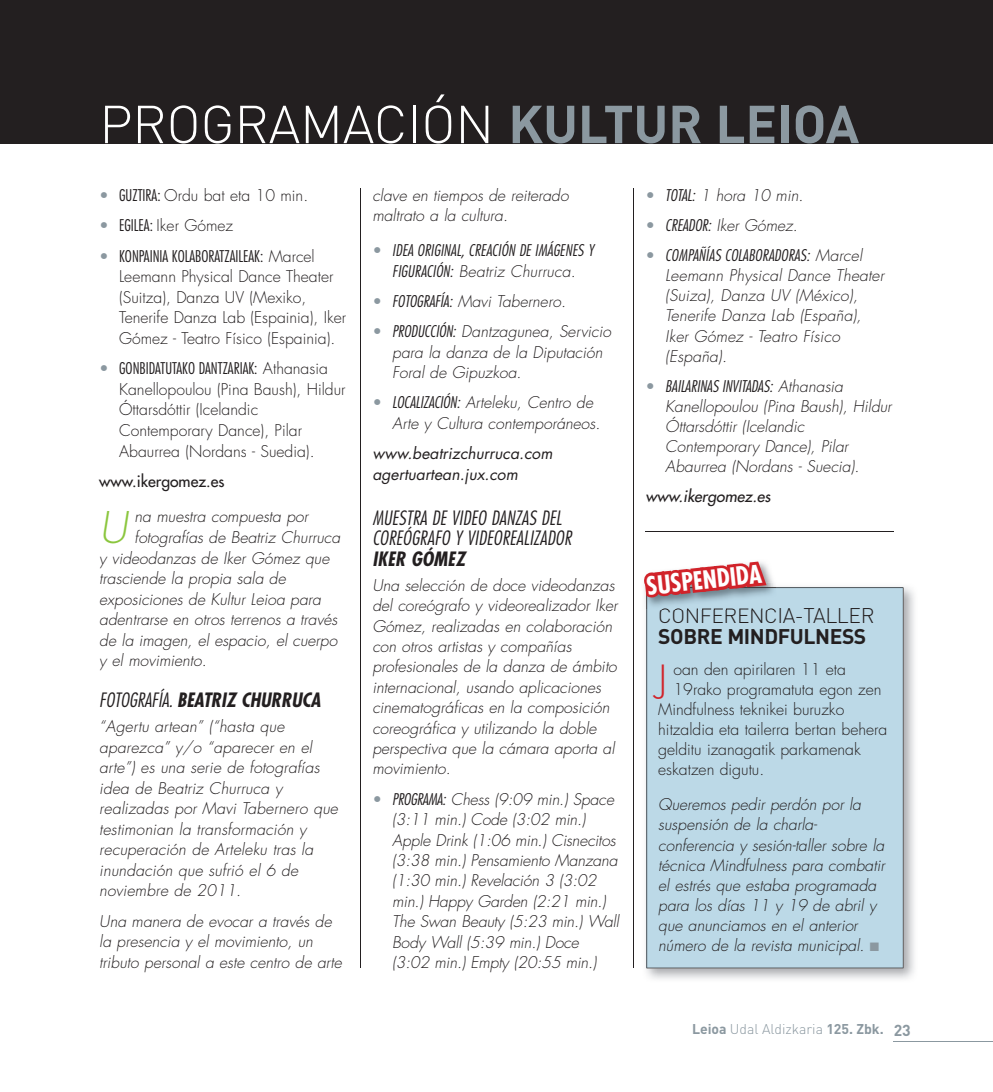
<style>
.page{position:relative;width:993px;height:1092px;background:#fff}
.page>*{position:absolute;margin:0;border:0;box-sizing:border-box;transform-origin:0 0}
.t1{font:300 52.5px "DIN";letter-spacing:-.005em;color:#fff}
.t2{font:italic 300 42.52px "Futura";color:#8bc63e}
.t3{font:300 37.8px "Futura";color:#d1232a;scale:1.12 1}
.t4{font:700 condensed 24.5px "Futura";color:#fff}
.t5{font:300 21px "DIN";letter-spacing:-.02em;color:#231f20}
.t6{font:700 21px "DIN";letter-spacing:-.02em;color:#231f20}
.t7{font:italic 300 condensed 19.25px/20.3px "Futura";letter-spacing:.01em;color:#231f20}
.t8{font:italic 700 condensed 19.25px "Futura";color:#231f20}
.t9{font:italic 300 15.75px/20.3px "Futura";color:#231f20}
.t10{font:300 15.75px/20.5px "Futura";color:#231f20}
.t11{font:italic 300 condensed 15.75px/20.3px "Futura";letter-spacing:.01em;color:#231f20;text-align:center}
.t12{font:italic 15.75px/20.3px "Futura";color:#231f20}
.t13{font:15.75px "Futura";color:#231f20}
.t14{font:italic 15.75px "Futura";color:#231f20}
.t15{font:300 14px "DIN";color:#8b98a0}
.s1{font-weight:700;color:#8b98a0}
.s2{color:#8b98a0}
.s3{font-stretch:condensed}
.s4{font-weight:300}
.s5{font-style:normal;font-stretch:normal;color:#8b98a0}
.s6{font-stretch:normal}
.s7{font-style:normal;color:#8b98a0}
.s8{font-weight:700}
.s9{font-weight:700;font-size:15.75px}
</style>
<div class="page">
<hr style="left:893px;top:1040px;width:99px;height:1px;background:#8b98a0">
<div style="left:0;top:0;width:992px;height:144px;background:#231f20"></div>
<hr style="left:632px;top:189px;width:1px;height:778px;background:#231f20">
<img style="left:645px;top:585px;width:269px;height:394px">
<div style="left:646px;top:587px;width:257px;height:381px;background:#bcd9e7"></div>
<hr style="left:360px;top:189px;width:1px;height:778px;background:#231f20">
<img style="left:646px;top:587px;width:129px;height:22px">
<img style="left:659px;top:608px;width:116px;height:1px">
<svg style="left:644px;top:561px;width:126px;height:43px;background:#c7757c"></svg>
<img style="left:645px;top:531px;width:248px;height:1px">
<h1 class="t1" style="left:99px;top:92px;width:761px">PROGRAMACIÓN <span class="s1">KULTUR LEIOA</span></h1>
<p class="t10" style="left:99px;top:185px;width:210px"><span class="s2">•</span> <span class="s3">GUZTIRA:</span> Ordu bat eta 10 min.</p>
<p class="t10" style="left:99px;top:216px;width:135px"><span class="s2">•</span> <span class="s3">EGILEA:</span> Iker Gómez</p>
<p class="t10" style="left:119px;top:246px;width:228px;text-indent:-20px"><span class="s2">•</span> <span class="s3">KONPAINIA KOLABORATZAILEAK:</span> Marcel Leemann Physical Dance Theater (Suitza), Danza UV (Mexiko, Tenerife Danza Lab (Espainia), Iker Gómez - Teatro Físico (Espainia).</p>
<p class="t10" style="left:119px;top:359px;width:228px;text-indent:-20px"><span class="s2">•</span> <span class="s3">GONBIDATUTAKO DANTZARIAK:</span> Athanasia<br>Kanellopoulou (Pina Baush), Hildur<br>Óttarsdóttir (Icelandic<br>Contemporary Dance), Pilar<br>Abaurrea (Nordans - Suedia).</p>
<p class="t13" style="left:99px;top:471px;width:127px">www.ikergomez.es</p>
<h2 class="t2" style="left:99px;top:501px;width:30px">U</h2>
<p class="t9" style="left:134px;top:507px;width:175px">na muestra compuesta por</p>
<p class="t9" style="left:134px;top:527px;width:207px">fotografías de Beatriz Churruca</p>
<p class="t9" style="left:99px;top:548px;width:231px">y videodanzas de Iker Gómez que</p>
<p class="t9" style="left:99px;top:568px;width:188px">trasciende la propia sala de</p>
<p class="t9" style="left:99px;top:589px;width:223px">exposiciones de Kultur Leioa para</p>
<p class="t9" style="left:99px;top:609px;width:240px">adentrarse en otros terrenos a través</p>
<p class="t9" style="left:99px;top:630px;width:239px">de la imagen, el espacio, el cuerpo</p>
<p class="t9" style="left:99px;top:650px;width:109px">y el movimiento.</p>
<p class="t8" style="left:99px;top:687px;width:223px"><span class="s4">FOTOGRAFÍA.</span> BEATRIZ CHURRUCA</p>
<p class="t9" style="left:99px;top:716px;width:240px">“Agertu artean” (“hasta que aparezca” y/o “aparecer en el arte”) es una serie de fotografías idea de Beatriz Churruca y realizadas por Mavi Tabernero que testimonian la transformación y recuperación de Arteleku tras la inundación que sufrió el 6 de noviembre de 2011.</p>
<p class="t9" style="left:99px;top:911px;width:244px">Una manera de evocar a través de la presencia y el movimiento, un tributo personal a este centro de arte</p>
<p class="t9" style="left:372px;top:185px;width:198px">clave en tiempos de reiterado maltrato a la cultura.</p>
<p class="t11" style="left:372px;top:240px;width:223px"><span class="s5">•</span> IDEA ORIGINAL, CREACIÓN DE IMÁGENES Y<br>FIGURACIÓN: <span class="s6">Beatriz Churruca.</span></p>
<p class="t9" style="left:372px;top:291px;width:195px"><span class="s7">•</span> <span class="s3">FOTOGRAFÍA:</span> Mavi Tabernero.</p>
<p class="t9" style="left:392px;top:322px;width:220px;text-indent:-20px"><span class="s7">•</span> <span class="s3">PRODUCCIÓN:</span> Dantzagunea, Servicio para la danza de la Diputación<br>Foral de Gipuzkoa.</p>
<p class="t9" style="left:392px;top:393px;width:209px;text-indent:-20px"><span class="s7">•</span> <span class="s3">LOCALIZACIÓN:</span> Arteleku, Centro de<br>Arte y Cultura contemporáneos.</p>
<p class="t12" style="left:372px;top:443px;width:181px">www.beatrizchurruca.com agertuartean.jux.com</p>
<p class="t7" style="left:372px;top:507px;width:200px">MUESTRA DE VIDEO DANZAS DEL<br>COREÓGRAFO Y VIDEOREALIZADOR</p>
<p class="t8" style="left:372px;top:546px;width:94px">IKER GÓMEZ</p>
<p class="t9" style="left:372px;top:575px;width:247px">Una selección de doce videodanzas del coreógrafo y videorealizador Iker Gómez, realizadas en colaboración con otros artistas y compañías profesionales de la danza de ámbito internacional, usando aplicaciones cinematográficas en la composición coreográfica y utilizando la doble perspectiva que la cámara aporta al movimiento.</p>
<p class="t9" style="left:392px;top:789px;width:228px;text-indent:-20px"><span class="s7">•</span> <span class="s3">PROGRAMA:</span> Chess (9:09 min.) Space (3:11 min.) Code (3:02 min.)<br>Apple Drink (1:06 min.) Cisnecitos (3:38 min.) Pensamiento Manzana (1:30 min.) Revelación 3 (3:02 min.) Happy Garden (2:21 min.)<br>The Swan Beauty (5:23 min.) Wall<br>Body Wall (5:39 min.) Doce (3:02 min.) Empty (20:55 min.)</p>
<p class="t9" style="left:645px;top:185px;width:159px"><span class="s7">•</span> <span class="s3">TOTAL:</span> 1 hora 10 min.</p>
<p class="t9" style="left:645px;top:215px;width:154px"><span class="s7">•</span> <span class="s3">CREADOR:</span> Iker Gómez.</p>
<p class="t9" style="left:665px;top:246px;width:220px;text-indent:-20px"><span class="s7">•</span> <span class="s3">COMPAÑÍAS COLABORADORAS:</span> Marcel<br>Leemann Physical Dance Theater (Suiza), Danza UV (México),<br>Tenerife Danza Lab (España),<br>Iker Gómez - Teatro Físico (España).</p>
<p class="t9" style="left:665px;top:376px;width:228px;text-indent:-20px"><span class="s7">•</span> <span class="s3">BAILARINAS INVITADAS:</span> Athanasia<br>Kanellopoulou (Pina Baush), Hildur<br>Óttarsdóttir (Icelandic<br>Contemporary Dance), Pilar<br>Abaurrea (Nordans - Suecia).</p>
<p class="t14" style="left:645px;top:486px;width:127px">www.ikergomez.es</p>
<h3 class="t4" style="left:645px;top:570px;width:117px;rotate:-6deg">suspEndidA</h3>
<h3 class="t5" style="left:658px;top:603px;width:218px">CONFERENCIA-TALLER</h3>
<h3 class="t6" style="left:658px;top:623px;width:209px">SOBRE MINDFULNESS</h3>
<h3 class="t3" style="left:658px;top:656px;width:10px">J</h3>
<p class="t10" style="left:673px;top:659px;width:174px">oan den apirilaren 11 eta</p>
<p class="t10" style="left:673px;top:679px;width:209px">19rako programatuta egon zen</p>
<p class="t10" style="left:658px;top:699px;width:187px">Mindfulness teknikei buruzko</p>
<p class="t10" style="left:658px;top:719px;width:230px">hitzaldia eta tailerra bertan behera</p>
<p class="t10" style="left:658px;top:739px;width:204px">gelditu izanagatik parkamenak</p>
<p class="t10" style="left:658px;top:759px;width:107px">eskatzen digutu.</p>
<p class="t9" style="left:658px;top:794px;width:228px">Queremos pedir perdón por la suspensión de la charla&shy;conferencia y sesión-taller sobre la técnica Mindfulness para combatir el estrés que estaba programada para los días 11 y 19 de abril y que anunciamos en el anterior número de la revista municipal. <span class="s2">■</span></p>
<p class="t15" style="left:691px;top:1020px;width:220px"><span class="s8">LEIOA</span> UDAL ALDIZKARIA <span class="s8">125. ZBK.</span> <span class="s9">23</span></p>
</div>
